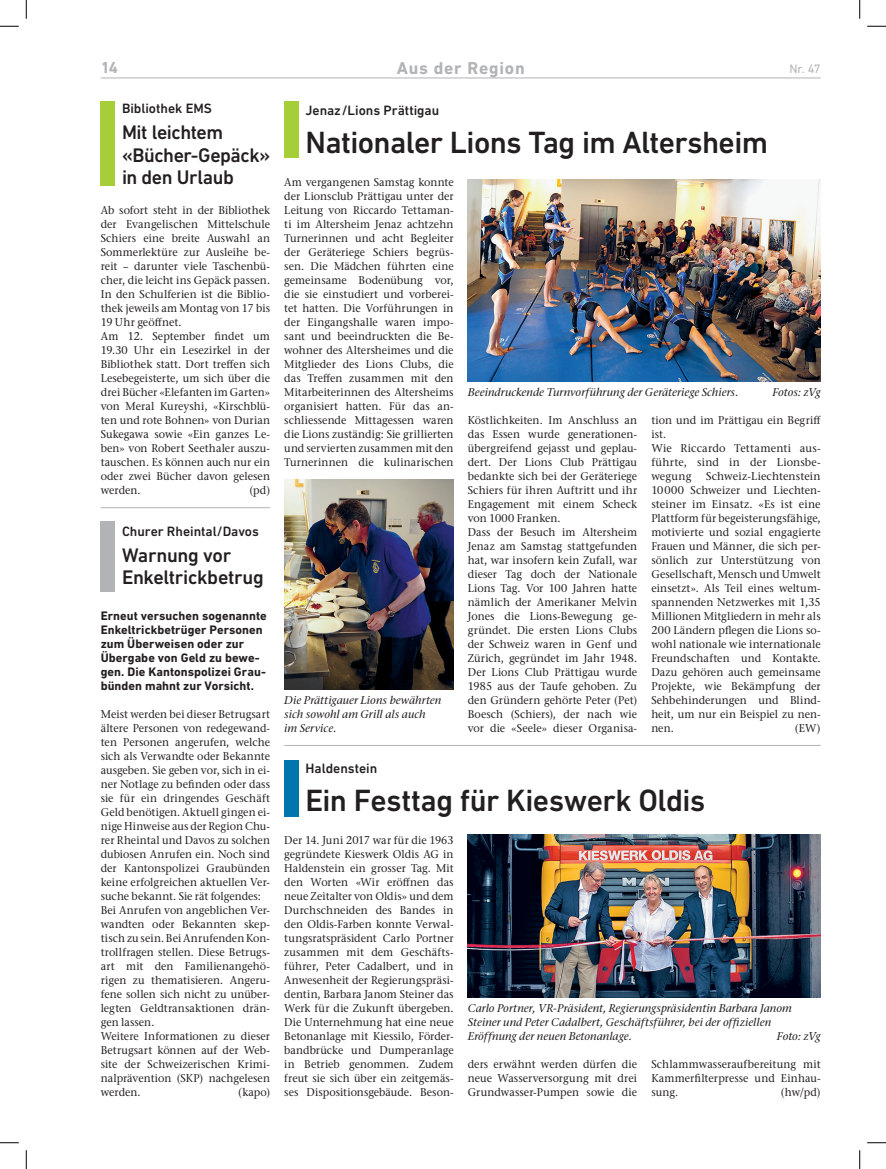
<style>
.page{position:relative;width:886px;height:1169px;background:#fff}
.page>*{position:absolute;margin:0;border:0;box-sizing:border-box;transform-origin:0 0}
.t1{font:500 31.25px "DIN Next LT Pro";letter-spacing:-.02em;color:#231f20}
.t2{font:500 20px/22.5px "DIN Next LT Pro";letter-spacing:-.02em;color:#231f20}
.t3{font:700 17.5px "DIN Next LT Pro";letter-spacing:.045em;color:#b2b3b7}
.t4{font:700 16.25px "DIN Next LT Pro";color:#b2b3b7}
.t5{font:500 13.75px "DIN Next LT Pro";color:#231f20}
.t6{font:700 12.5px/14px "DIN Next LT Pro";letter-spacing:.005em;color:#231f20}
.t7{font:12.5px "DIN Next LT Pro";color:#b2b3b7}
.t8{font:500 11.25px/14px "Stone Serif ITC Pro";letter-spacing:.01em;color:#231f20;scale:.95 1}
.t9{font:500 11.25px/14px "Stone Serif ITC Pro";letter-spacing:.01em;color:#231f20;text-align:justify;scale:.96 1}
.t10{font:italic 500 11.25px/14px "Stone Ser ITC Std";letter-spacing:.005em;color:#231f20}
</style>
<div class="page">
<hr style="left:101px;top:78px;width:719px;height:1px;background:#b2b3b7">
<div style="left:101px;top:102px;width:14px;height:84px;background:#a6ce39"></div>
<hr style="left:101px;top:507px;width:169px;height:1px;background:#b2b3b7">
<div style="left:101px;top:521px;width:14px;height:71px;background:#b2b3b7"></div>
<div style="left:284px;top:102px;width:14px;height:56px;background:#a6ce39"></div>
<img style="left:467px;top:179px;width:353px;height:203px">
<img style="left:284px;top:480px;width:169px;height:210px">
<hr style="left:284px;top:745px;width:536px;height:1px;background:#b2b3b7">
<div style="left:284px;top:760px;width:14px;height:56px;background:#0076af"></div>
<img style="left:467px;top:834px;width:353px;height:164px">
<svg style="left:0;top:25px;width:19px;height:2px"></svg>
<svg style="left:867px;top:25px;width:18px;height:2px"></svg>
<svg style="left:0;top:1142px;width:19px;height:1px"></svg>
<svg style="left:867px;top:1142px;width:18px;height:1px"></svg>
<svg style="left:25px;top:0;width:2px;height:19px"></svg>
<svg style="left:25px;top:1150px;width:2px;height:19px"></svg>
<svg style="left:859px;top:0;width:1px;height:19px"></svg>
<svg style="left:859px;top:1150px;width:1px;height:19px"></svg>
<h3 class="t4" style="left:101px;top:58px;width:19px">14</h3>
<h3 class="t3" style="left:396px;top:58px;width:129px">Aus der Region</h3>
<p class="t7" style="left:789px;top:61px;width:33px">Nr. 47</p>
<p class="t5" style="left:122px;top:101px;width:91px">Bibliothek EMS</p>
<h2 class="t2" style="left:122px;top:121px;width:149px">Mit leichtem «Bücher-Gepäck» in den Urlaub</h2>
<p class="t8" style="left:101px;top:203px;width:180px">Ab sofort steht in der Bibliothek der Evangelischen Mittelschule<br>Schiers eine breite Auswahl an<br>Sommerlektüre zur Ausleihe be&shy;reit – darunter viele Taschenbü&shy;cher, die leicht ins Gepäck passen.<br>In den Schulferien ist die Biblio&shy;thek jeweils am Montag von 17 bis<br>19 Uhr geöffnet.<br>Am 12. September findet um<br>19.30 Uhr ein Lesezirkel in der<br>Bibliothek statt. Dort treffen sich<br>Lesebegeisterte, um sich über die drei Bücher «Elefanten im Garten» von Meral Kureyshi, «Kirschblü&shy;ten und rote Bohnen» von Durian<br>Sukegawa sowie «Ein ganzes Le&shy;ben» von Robert Seethaler auszu&shy;tauschen. Es können auch nur ein oder zwei Bücher davon gelesen werden.</p>
<p class="t5" style="left:305px;top:102px;width:135px">Jenaz/Lions Prättigau</p>
<h1 class="t1" style="left:305px;top:124px;width:464px">Nationaler Lions Tag im Altersheim</h1>
<p class="t8" style="left:284px;top:175px;width:180px;text-align:justify">Am vergangenen Samstag konnte der Lionsclub Prättigau unter der Leitung von Riccardo Tettaman&shy;ti im Altersheim Jenaz achtzehn Turnerinnen und acht Begleiter der Geräteriege Schiers begrüs&shy;sen. Die Mädchen führten eine gemeinsame Bodenübung vor, die sie einstudiert und vorberei&shy;tet hatten. Die Vorführungen in der Eingangshalle waren impo&shy;sant und beeindruckten die Be&shy;wohner des Altersheimes und die Mitglieder des Lions Clubs, die das Treffen zusammen mit den Mitarbeiterinnen des Altersheims organisiert hatten. Für das an&shy;schliessende Mittagessen waren die Lions zuständig: Sie grillierten und servierten zusammen mit den Turnerinnen die kulinarischen</p>
<p class="t10" style="left:467px;top:385px;width:272px">Beeindruckende Turnvorführung der Geräteriege Schiers.</p>
<p class="t10" style="left:772px;top:385px;width:50px">Fotos: zVg</p>
<p class="t8" style="left:467px;top:413px;width:180px">Köstlichkeiten. Im Anschluss an das Essen wurde generationen&shy;übergreifend gejasst und geplau&shy;dert. Der Lions Club Prättigau bedankte sich bei der Geräteriege<br>Schiers für ihren Auftritt und ihr<br>Engagement mit einem Scheck von 1000 Franken.<br>Dass der Besuch im Altersheim<br>Jenaz am Samstag stattgefunden hat, war insofern kein Zufall, war dieser Tag doch der Nationale<br>Lions Tag. Vor 100 Jahren hatte nämlich der Amerikaner Melvin<br>Jones die Lions-Bewegung ge&shy;gründet. Die ersten Lions Clubs der Schweiz waren in Genf und<br>Zürich, gegründet im Jahr 1948.<br>Der Lions Club Prättigau wurde<br>1985 aus der Taufe gehoben. Zu den Gründern gehörte Peter (Pet)<br>Boesch (Schiers), der nach wie vor die «Seele» dieser Organisa-</p>
<p class="t8" style="left:651px;top:413px;width:180px">tion und im Prättigau ein Begriff ist.<br>Wie Riccardo Tettamenti aus&shy;führte, sind in der Lionsbe&shy;wegung</p>
<p class="t9" style="left:651px;top:469px;width:178px;text-indent:55px">Schweiz-Liechtenstein 10000 Schweizer und Liechten&shy;steiner im Einsatz. «Es ist eine Plattform für begeisterungsfähige, motivierte und sozial engagierte Frauen und Männer, die sich per&shy;sönlich zur Unterstützung von Gesellschaft, Mensch und Umwelt einsetzt». Als Teil eines weltum&shy;spannenden Netzwerkes mit 1,35<br>Millionen Mitgliedern in mehr als 200 Ländern pflegen die Lions so&shy;wohl nationale wie internationale Freundschaften und Kontakte.<br>Dazu gehören auch gemeinsame Projekte, wie Bekämpfung der Sehbehinderungen und Blind&shy;heit, um nur ein Beispiel zu nen&shy;nen.</p>
<p class="t8" style="left:249px;top:483px;width:23px">(pd)</p>
<p class="t5" style="left:122px;top:523px;width:138px">Churer Rheintal/Davos</p>
<h2 class="t2" style="left:122px;top:543px;width:143px">Warnung vor<br>Enkeltrickbetrug</h2>
<p class="t6" style="left:101px;top:608px;width:167px">Erneut versuchen sogenannte<br>Enkeltrickbetrüger Personen zum Überweisen oder zur<br>Übergabe von Geld zu bewe&shy;gen. Die Kantonspolizei Grau&shy;bünden mahnt zur Vorsicht.</p>
<p class="t8" style="left:101px;top:707px;width:180px">Meist werden bei dieser Betrugsart ältere Personen von redegewand&shy;ten Personen angerufen, welche sich als Verwandte oder Bekannte ausgeben. Sie geben vor, sich in ei&shy;ner Notlage zu befinden oder dass sie für ein dringendes Geschäft<br>Geld benötigen. Aktuell gingen ei&shy;nige Hinweise aus der Region Chu&shy;rer Rheintal und Davos zu solchen dubiosen Anrufen ein. Noch sind der Kantonspolizei Graubünden keine erfolgreichen aktuellen Ver&shy;suche bekannt. Sie rät folgendes:<br>Bei Anrufen von angeblichen Ver&shy;wandten oder Bekannten skep&shy;tisch zu sein. Bei Anrufenden Kon&shy;trollfragen stellen. Diese Betrugs&shy;art mit den Familienangehö&shy;rigen zu thematisieren. Angeru&shy;fene sollen sich nicht zu unüber&shy;legten Geldtransaktionen drän&shy;gen lassen.<br>Weitere Informationen zu dieser<br>Betrugsart können auf der Web&shy;site der Schweizerischen Krimi&shy;nalprävention (SKP) nachgelesen werden.</p>
<p class="t10" style="left:284px;top:693px;width:158px">Die Prättigauer Lions bewährten sich sowohl am Grill als auch im Service.</p>
<p class="t5" style="left:305px;top:760px;width:73px">Haldenstein</p>
<h1 class="t1" style="left:305px;top:782px;width:401px">Ein Festtag für Kieswerk Oldis</h1>
<p class="t8" style="left:284px;top:833px;width:180px;text-align:justify">Der 14. Juni 2017 war für die 1963 gegründete Kieswerk Oldis AG in Haldenstein ein grosser Tag. Mit den Worten «Wir eröffnen das neue Zeitalter von Oldis» und dem Durchschneiden des Bandes in den Oldis-Farben konnte Verwal&shy;tungsratspräsident Carlo Portner zusammen mit dem Geschäfts&shy;führer, Peter Cadalbert, und in Anwesenheit der Regierungspräsi&shy;dentin, Barbara Janom Steiner das Werk für die Zukunft übergeben.<br>Die Unternehmung hat eine neue Betonanlage mit Kiessilo, Förder&shy;bandbrücke und Dumperanlage in Betrieb genommen. Zudem freut sie sich über ein zeitgemäs&shy;ses Dispositionsgebäude. Beson-</p>
<p class="t8" style="left:794px;top:721px;width:29px">(EW)</p>
<p class="t10" style="left:467px;top:1001px;width:325px">Carlo Portner, VR-Präsident, Regierungspräsidentin Barbara Janom<br>Steiner und Peter Cadalbert, Geschäftsführer, bei der offiziellen<br>Eröffnung der neuen Betonanlage.</p>
<p class="t10" style="left:776px;top:1029px;width:45px">Foto: zVg</p>
<p class="t8" style="left:467px;top:1057px;width:180px;text-align:justify">ders erwähnt werden dürfen die neue Wasserversorgung mit drei Grundwasser-Pumpen sowie die</p>
<p class="t8" style="left:651px;top:1057px;width:180px;text-align:justify">Schlammwasseraufbereitung mit Kammerfilterpresse und Einhau&shy;sung.</p>
<p class="t8" style="left:238px;top:1085px;width:35px">(kapo)</p>
<p class="t8" style="left:780px;top:1085px;width:43px">(hw/pd)</p>
</div>
